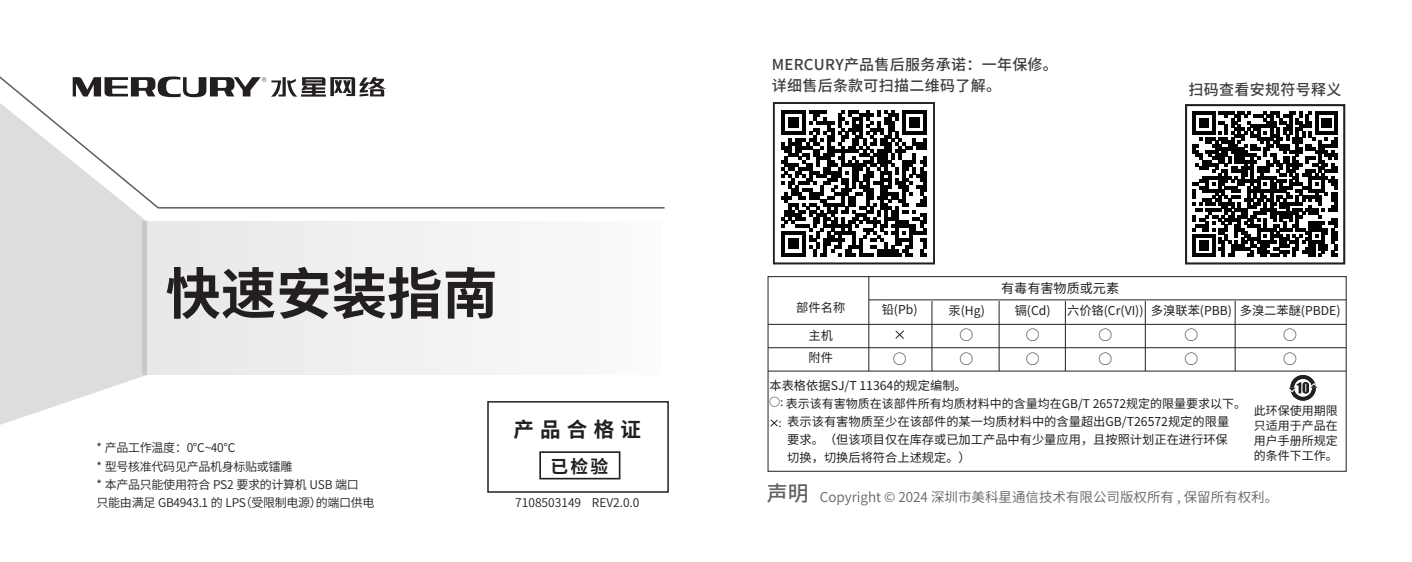
<style>
.page{position:relative;width:1412px;height:562px;background:#fff}
.page>*{position:absolute;margin:0;border:0;box-sizing:border-box;transform-origin:0 0}
.t1{font:700 55.5px "Source Han Sans CN";color:#231f20}
.t2{font:700 20.4px "Source Han Sans CN";color:#231f20}
.t3{font:700 17.7px "Source Han Sans CN";color:#231f20}
.t4{font:500 15px/21px "Source Han Sans CN";letter-spacing:.02em;color:#3e3e3f}
.t5{font:13.8px "Source Han Sans CN";color:#231f20}
.t6{font:13.5px "Source Han Sans CN";color:#636366}
.t7{font:13.2px "Source Han Sans CN";color:#231f20}
.t8{font:12.3px/18px "Source Han Sans CN";color:#231f20}
.t9{font:12px "Source Han Sans CN";letter-spacing:-.025em;color:#231f20}
.t10{font:12px/15px "Source Han Sans CN";color:#231f20;text-align:justify}
.t11{font:12px "Source Han Sans CN";color:#231f20}
.t12{font:11.1px "Source Han Sans CN";color:#231f20}
.s1{font-size:11.1px}
.s2{font-weight:500;font-size:21px}
</style>
<div class="page">
<svg style="left:0;top:76px;width:664px;height:132px"></svg>
<svg style="left:0;top:93px;width:147px;height:332px;fill:#dedddd"></svg>
<div style="left:142px;top:221px;width:520px;height:154px;background:#f2f1f1"></div>
<svg style="left:73px;top:76px;width:313px;height:21px"></svg>
<div style="left:487px;top:401px;width:182px;height:91px;border:2px solid #231f20"></div>
<div style="left:539px;top:451px;width:81px;height:28px;border:2px solid #231f20"></div>
<svg style="left:781px;top:110px;width:146px;height:146px"></svg>
<div style="left:773px;top:102px;width:162px;height:162px;border:2px solid #231f20"></div>
<svg style="left:1289px;top:375px;width:29px;height:25px"></svg>
<div style="left:767px;top:276px;width:579px;height:195px;border:1px solid #231f20"></div>
<hr style="left:768px;top:347px;width:578px;height:1px;background:#231f20">
<hr style="left:768px;top:370px;width:578px;height:1px;background:#231f20">
<hr style="left:768px;top:323px;width:578px;height:1px;background:#231f20">
<hr style="left:869px;top:299px;width:477px;height:1px;background:#231f20">
<hr style="left:868px;top:276px;width:1px;height:95px;background:#231f20">
<hr style="left:931px;top:301px;width:1px;height:70px;background:#231f20">
<hr style="left:998px;top:301px;width:1px;height:70px;background:#231f20">
<hr style="left:1065px;top:301px;width:1px;height:70px;background:#231f20">
<hr style="left:1145px;top:301px;width:1px;height:70px;background:#231f20">
<hr style="left:1234px;top:301px;width:1px;height:70px;background:#231f20">
<svg style="left:770px;top:419px;width:8px;height:8px"></svg>
<svg style="left:895px;top:330px;width:9px;height:9px"></svg>
<svg style="left:1192px;top:111px;width:145px;height:146px"></svg>
<div style="left:1185px;top:104px;width:160px;height:160px;border:2px solid #231f20"></div>
<h1 class="t1" style="left:165px;top:262px;width:334px">快速安装指南</h1>
<p class="t9" style="left:97px;top:440px;width:140px">* 产品工作温度：0℃~40℃</p>
<p class="t9" style="left:97px;top:477px;width:264px">* 本产品只能使用符合 PS2 要求的计算机 USB 端口</p>
<p class="t9" style="left:97px;top:459px;width:197px">* 型号核准代码见产品机身标贴或镭雕</p>
<p class="t9" style="left:97px;top:495px;width:279px">只能由满足 GB4943.1 的 LPS（受限制电源）的端口供电</p>
<h2 class="t2" style="left:513px;top:417px;width:129px">产 品 合 格 证</h2>
<h3 class="t3" style="left:550px;top:456px;width:59px">已 检 验</h3>
<p class="t11" style="left:515px;top:495px;width:126px">7108503149 REV2.0.0</p>
<p class="t4" style="left:772px;top:55px;width:288px">MERCURY产品售后服务承诺：一年保修。详细售后条款可扫描二维码了解。</p>
<p class="t4" style="left:1188px;top:79px;width:154px">扫码查看安规符号释义</p>
<p class="t7" style="left:1001px;top:280px;width:120px">有毒有害物质或元素</p>
<p class="t8" style="left:796px;top:298px;width:50px">部件名称</p>
<p class="t8" style="left:808px;top:324px;width:26px;line-height:22.2px">主机附件</p>
<p class="t8" style="left:882px;top:300px;width:37px">铅(Pb)</p>
<p class="t8" style="left:948px;top:301px;width:38px">汞(Hg)</p>
<p class="t8" style="left:1014px;top:301px;width:37px">镉(Cd)</p>
<p class="t8" style="left:1067px;top:301px;width:78px">六价铬(Cr(VI))</p>
<p class="t8" style="left:1239px;top:301px;width:102px">多溴二苯醚(PBDE)</p>
<p class="t8" style="left:1151px;top:301px;width:83px">多溴联苯(PBB)</p>
<p class="t5" style="left:959px;top:327px;width:15px">○</p>
<p class="t5" style="left:1025px;top:327px;width:15px">○</p>
<p class="t5" style="left:1098px;top:327px;width:15px">○</p>
<p class="t5" style="left:1184px;top:327px;width:15px">○</p>
<p class="t5" style="left:1283px;top:327px;width:15px">○</p>
<p class="t5" style="left:959px;top:351px;width:15px">○</p>
<p class="t5" style="left:1025px;top:351px;width:15px">○</p>
<p class="t5" style="left:1098px;top:351px;width:15px">○</p>
<p class="t5" style="left:1184px;top:351px;width:15px">○</p>
<p class="t5" style="left:1283px;top:351px;width:15px">○</p>
<p class="t10" style="left:769px;top:396px;width:478px"><span class="s1">○:</span> 表示该有害物质在该部件所有均质材料中的含量均在GB/T 26572规定的限量要求以下。</p>
<p class="t5" style="left:892px;top:351px;width:15px">○</p>
<p class="t8" style="left:769px;top:376px;width:199px">本表格依据SJ/T 11364的规定编制。</p>
<p class="t8" style="left:787px;top:412px;width:443px;text-align:justify">表示该有害物质至少在该部件的某一均质材料中的含量超出GB/T26572规定的限量要求。（但该项目仅在库存或已加工产品中有少量应用，且按照计划正在进行环保切换，切换后将符合上述规定。）</p>
<p class="t10" style="left:1253px;top:403px;width:85px">此环保使用期限只适用于产品在用户手册所规定的条件下工作。</p>
<p class="t12" style="left:778px;top:416px;width:5px">:</p>
<p class="t6" style="left:767px;top:489px;width:513px"><span class="s2">声明</span> Copyright © 2024 深圳市美科星通信技术有限公司版权所有 , 保留所有权利。</p>
</div>
